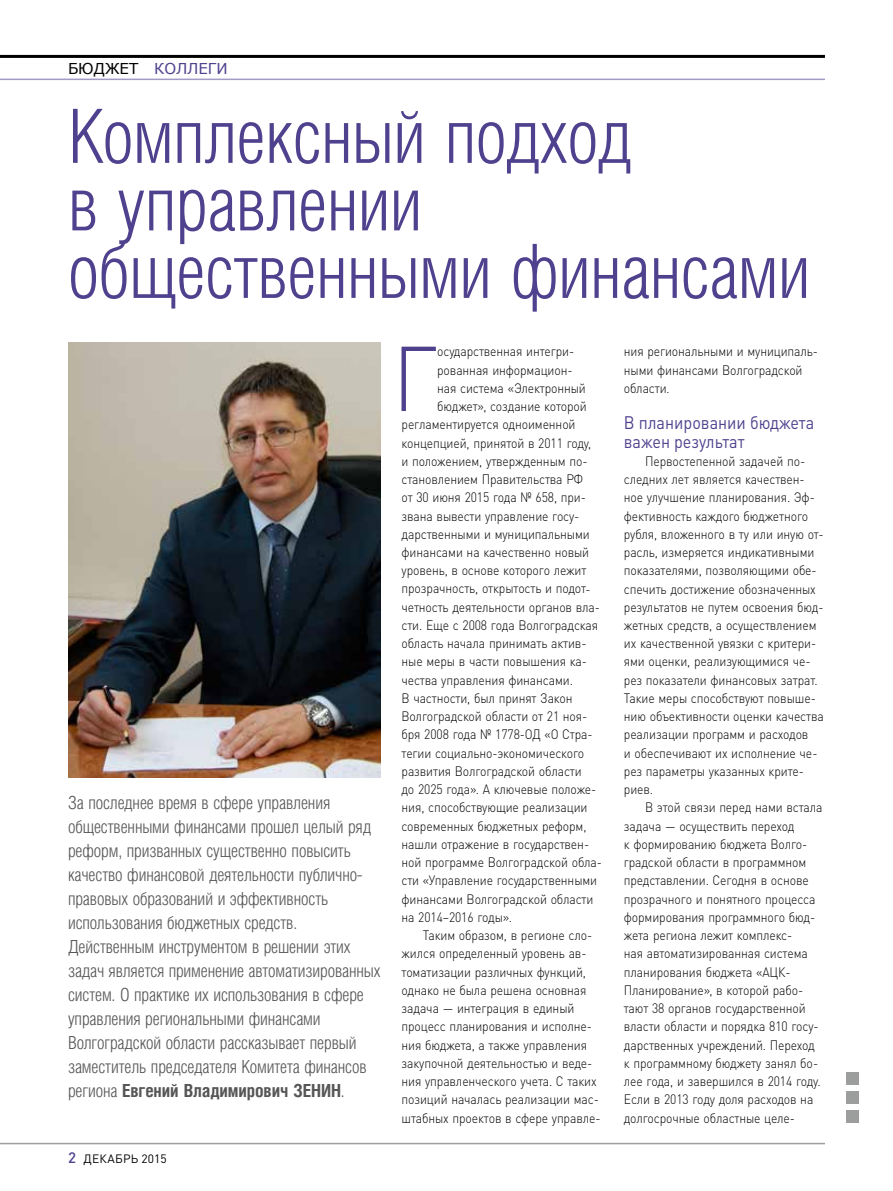
<style>
.page{position:relative;width:893px;height:1191px;background:#fff}
.page>*{position:absolute;margin:0;border:0;box-sizing:border-box;transform-origin:0 0}
.t1{font:300 90.3px "DIN Pro";color:#50418e;scale:.9 1}
.t2{font:75px/67.5px "Helios Cond Light C";letter-spacing:-.005em;color:#50418e}
.t3{font:18px/24px "Helios Cond Light C";letter-spacing:-.005em;color:#565656}
.t4{font:18px/18.3px "DIN Pro";color:#50418e;scale:.9 1}
.t5{font:700 18px "Helios Cond C";letter-spacing:-.005em;color:#565656}
.t6{font:15px "MS Reference Sans Serif";color:#50418e}
.t7{font:300 13.5px/18.3px "DIN Pro";letter-spacing:-.01em;color:#000;scale:.9 1}
.t8{font:12px "DIN Pro";letter-spacing:.02em;color:#000}
.s1{color:#000}
.s2{font-family:"Helios Cond Light C";font-weight:400}
.s3{font-weight:500;font-size:15px;color:#50418e}
</style>
<div class="page">
<hr style="left:0;top:55px;width:825px;height:3px;background:#000">
<hr style="left:0;top:79px;width:825px;height:1px;background:#a49ac6">
<hr style="left:0;top:1142px;width:825px;height:2px;background:#9c9d9d">
<div style="left:846px;top:1071px;width:13px;height:13px;background:#9c9d9d"></div>
<div style="left:846px;top:1091px;width:13px;height:12px;background:#9c9d9d"></div>
<div style="left:846px;top:1110px;width:13px;height:13px;background:#9c9d9d"></div>
<img style="left:68px;top:343px;width:312px;height:434px">
<p class="t6" style="left:68px;top:59px;width:161px"><span class="s1">БЮДЖЕТ</span> КОЛЛЕГИ</p>
<h2 class="t2" style="left:68px;top:102px;width:744px">Комплексный подход<br>в управлении общественными финансами</h2>
<p class="t3" style="left:68px;top:791px;width:314px">За последнее время в сфере управления общественными финансами прошел целый ряд реформ, призванных существенно повысить качество финансовой деятельности публично&shy;правовых образований и эффективность использования бюджетных средств.<br>Действенным инструментом в решении этих задач является применение автоматизированных систем. О практике их использования в сфере управления региональными финансами Волгоградской области рассказывает первый заместитель председателя Комитета финансов</p>
<h3 class="t5" style="left:68px;top:1080px;width:278px"><span class="s2">региона</span> Евгений Владимирович ЗЕНИН<span class="s2">.</span></h3>
<p class="t8" style="left:68px;top:1149px;width:100px"><span class="s3">2</span> ДЕКАБРЬ 2015</p>
<h1 class="t1" style="left:392px;top:309px;width:52px">Г</h1>
<p class="t7" style="left:437px;top:341px;width:154px">осударственная интегри-</p>
<p class="t7" style="left:437px;top:359px;width:152px">рованная информацион-</p>
<p class="t7" style="left:437px;top:377px;width:167px">ная система «Электронный</p>
<p class="t7" style="left:437px;top:396px;width:168px">бюджет», создание которой</p>
<p class="t7" style="left:402px;top:414px;width:195px">регламентируется одноименной</p>
<p class="t7" style="left:402px;top:432px;width:212px">концепцией, принятой в 2011 году,</p>
<p class="t7" style="left:402px;top:450px;width:208px">и положением, утвержденным по-</p>
<p class="t7" style="left:402px;top:469px;width:203px">становлением Правительства РФ</p>
<p class="t7" style="left:402px;top:487px;width:207px">от 30 июня 2015 года № 658, при-</p>
<p class="t7" style="left:402px;top:505px;width:199px">звана вывести управление госу-</p>
<p class="t7" style="left:402px;top:523px;width:211px">дарственными и муниципальными</p>
<p class="t7" style="left:402px;top:542px;width:210px">финансами на качественно новый</p>
<p class="t7" style="left:402px;top:560px;width:207px">уровень, в основе которого лежит</p>
<p class="t7" style="left:402px;top:578px;width:212px">прозрачность, открытость и подот-</p>
<p class="t7" style="left:402px;top:596px;width:222px">четность деятельности органов вла-</p>
<p class="t7" style="left:402px;top:615px;width:220px">сти. Еще с 2008 года Волгоградская</p>
<p class="t7" style="left:402px;top:633px;width:207px">область начала принимать актив-</p>
<p class="t7" style="left:402px;top:651px;width:208px">ные меры в части повышения ка-</p>
<p class="t7" style="left:402px;top:669px;width:192px">чества управления финансами.</p>
<p class="t7" style="left:402px;top:688px;width:192px">В частности, был принят Закон</p>
<p class="t7" style="left:402px;top:706px;width:208px">Волгоградской области от 21 ноя-</p>
<p class="t7" style="left:402px;top:724px;width:214px">бря 2008 года № 1778-ОД «О Стра-</p>
<p class="t7" style="left:402px;top:742px;width:205px">тегии социально-экономического</p>
<p class="t7" style="left:402px;top:760px;width:202px">развития Волгоградской области</p>
<p class="t7" style="left:402px;top:779px;width:218px">до 2025 года». А ключевые положе-</p>
<p class="t7" style="left:402px;top:797px;width:208px">ния, способствующие реализации</p>
<p class="t7" style="left:402px;top:815px;width:207px">современных бюджетных реформ,</p>
<p class="t7" style="left:402px;top:833px;width:210px">нашли отражение в государствен-</p>
<p class="t7" style="left:402px;top:852px;width:224px">ной программе Волгоградской обла-</p>
<p class="t7" style="left:402px;top:870px;width:219px">сти «Управление государственными</p>
<p class="t7" style="left:402px;top:888px;width:215px">финансами Волгоградской области</p>
<p class="t7" style="left:402px;top:906px;width:124px">на 2014–2016 годы».</p>
<p class="t7" style="left:423px;top:925px;width:190px">Таким образом, в регионе сло-</p>
<p class="t7" style="left:402px;top:943px;width:207px">жился определенный уровень ав-</p>
<p class="t7" style="left:402px;top:961px;width:206px">томатизации различных функций,</p>
<p class="t7" style="left:402px;top:979px;width:207px">однако не была решена основная</p>
<p class="t7" style="left:402px;top:998px;width:194px">задача — интеграция в единый</p>
<p class="t7" style="left:402px;top:1016px;width:213px">процесс планирования и исполне-</p>
<p class="t7" style="left:402px;top:1034px;width:208px">ния бюджета, а также управления</p>
<p class="t7" style="left:402px;top:1052px;width:213px">закупочной деятельностью и веде-</p>
<p class="t7" style="left:402px;top:1071px;width:218px">ния управленческого учета. С таких</p>
<p class="t7" style="left:402px;top:1089px;width:221px">позиций началась реализации мас-</p>
<p class="t7" style="left:402px;top:1107px;width:223px">штабных проектов в сфере управле-</p>
<p class="t7" style="left:624px;top:341px;width:217px">ния региональными и муниципаль&shy;ными финансами Волгоградской области.</p>
<h3 class="t4" style="left:624px;top:412px;width:213px">В планировании бюджета важен результат</h3>
<p class="t7" style="left:624px;top:450px;width:224px;text-indent:21px">Первостепенной задачей по&shy;следних лет является качествен&shy;ное улучшение планирования. Эф&shy;фективность каждого бюджетного рубля, вложенного в ту или иную от&shy;расль, измеряется индикативными показателями, позволяющими обе&shy;спечить достижение обозначенных результатов не путем освоения бюд&shy;жетных средств, а осуществлением их качественной увязки с критери&shy;ями оценки, реализующимися че&shy;рез показатели финансовых затрат.<br>Такие меры способствуют повыше&shy;нию объективности оценки качества реализации программ и расходов<br>и обеспечивают их исполнение че&shy;рез параметры указанных крите&shy;риев.</p>
<p class="t7" style="left:624px;top:797px;width:222px;text-indent:21px">В этой связи перед нами встала задача — осуществить переход<br>к формированию бюджета Волго&shy;градской области в программном представлении. Сегодня в основе прозрачного и понятного процесса формирования программного бюд&shy;жета региона лежит комплекс-<br>ная автоматизированная система планирования бюджета «АЦК-<br>Планирование», в которой рабо&shy;тают 38 органов государственной власти области и порядка 810 госу&shy;дарственных учреждений. Переход к программному бюджету занял бо&shy;лее года, и завершился в 2014 году.<br>Если в 2013 году доля расходов на долгосрочные областные целе-</p>
</div>
